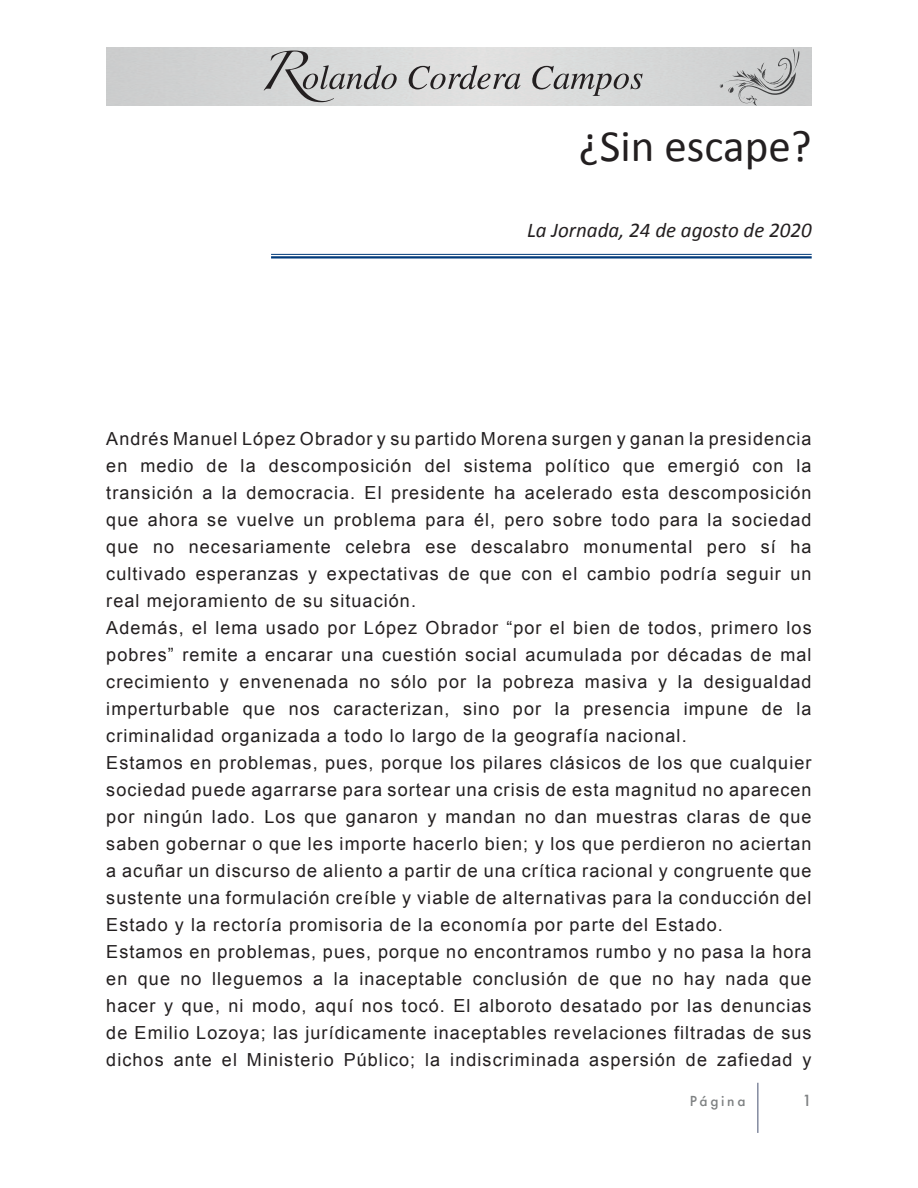
<style>
.page{position:relative;width:918px;height:1188px;background:#fff}
.page>*{position:absolute;margin:0;border:0;box-sizing:border-box;transform-origin:0 0}
.t1{font:45px "Calibri";color:#231f20}
.t2{font:italic 21px "Calibri";color:#231f20}
.t3{font:18px/27px "Arial";letter-spacing:.06em;color:#231f20;text-align:justify}
.t4{font:500 15px "Futura";color:#7e8182}
.t5{font:500 13.5px "Futura";letter-spacing:.2em;color:#7e8182}
</style>
<div class="page">
<svg style="left:264px;top:51px;width:133px;height:51px;background:#bbbcbc"></svg>
<svg style="left:409px;top:65px;width:112px;height:24px;background:#b4b3b3"></svg>
<svg style="left:532px;top:66px;width:111px;height:30px;background:#b7b7b7"></svg>
<svg style="left:719px;top:49px;width:80px;height:57px;background:#bfc0c1"></svg>
<hr style="left:757px;top:1083px;width:2px;height:50px;background:#848ba0">
<hr style="left:271px;top:254px;width:541px;height:1px;background:#013a7a">
<hr style="left:271px;top:256px;width:541px;height:3px;background:#013a7a">
<p class="t1" style="left:579px;top:118px;width:234px">¿Sin escape?</p>
<p class="t2" style="left:527px;top:216px;width:286px">La Jornada, 24 de agosto de 2020</p>
<p class="t3" style="left:106px;top:425px;width:707px">Andrés Manuel López Obrador y su partido Morena surgen y ganan la presidencia en medio de la descomposición del sistema político que emergió con la transición a la democracia. El presidente ha acelerado esta descomposición que ahora se vuelve un problema para él, pero sobre todo para la sociedad que no necesariamente celebra ese descalabro monumental pero sí ha cultivado esperanzas y expectativas de que con el cambio podría seguir un real mejoramiento de su situación.</p>
<p class="t3" style="left:106px;top:614px;width:707px">Además, el lema usado por López Obrador “por el bien de todos, primero los pobres” remite a encarar una cuestión social acumulada por décadas de mal crecimiento y envenenada no sólo por la pobreza masiva y la desigualdad imperturbable que nos caracterizan, sino por la presencia impune de la criminalidad organizada a todo lo largo de la geografía nacional.</p>
<p class="t3" style="left:106px;top:749px;width:707px">Estamos en problemas, pues, porque los pilares clásicos de los que cualquier sociedad puede agarrarse para sortear una crisis de esta magnitud no aparecen por ningún lado. Los que ganaron y mandan no dan muestras claras de que saben gobernar o que les importe hacerlo bien; y los que perdieron no aciertan a acuñar un discurso de aliento a partir de una crítica racional y congruente que sustente una formulación creíble y viable de alternativas para la conducción del Estado y la rectoría promisoria de la economía por parte del Estado.</p>
<p class="t3" style="left:106px;top:938px;width:707px">Estamos en problemas, pues, porque no encontramos rumbo y no pasa la hora en que no lleguemos a la inaceptable conclusión de que no hay nada que hacer y que, ni modo, aquí nos tocó. El alboroto desatado por las denuncias de Emilio Lozoya; las jurídicamente inaceptables revelaciones filtradas de sus dichos ante el Ministerio Público; la indiscriminada aspersión de zafiedad y</p>
<p class="t5" style="left:690px;top:1092px;width:57px">Página</p>
<p class="t4" style="left:802px;top:1091px;width:11px">1</p>
</div>
